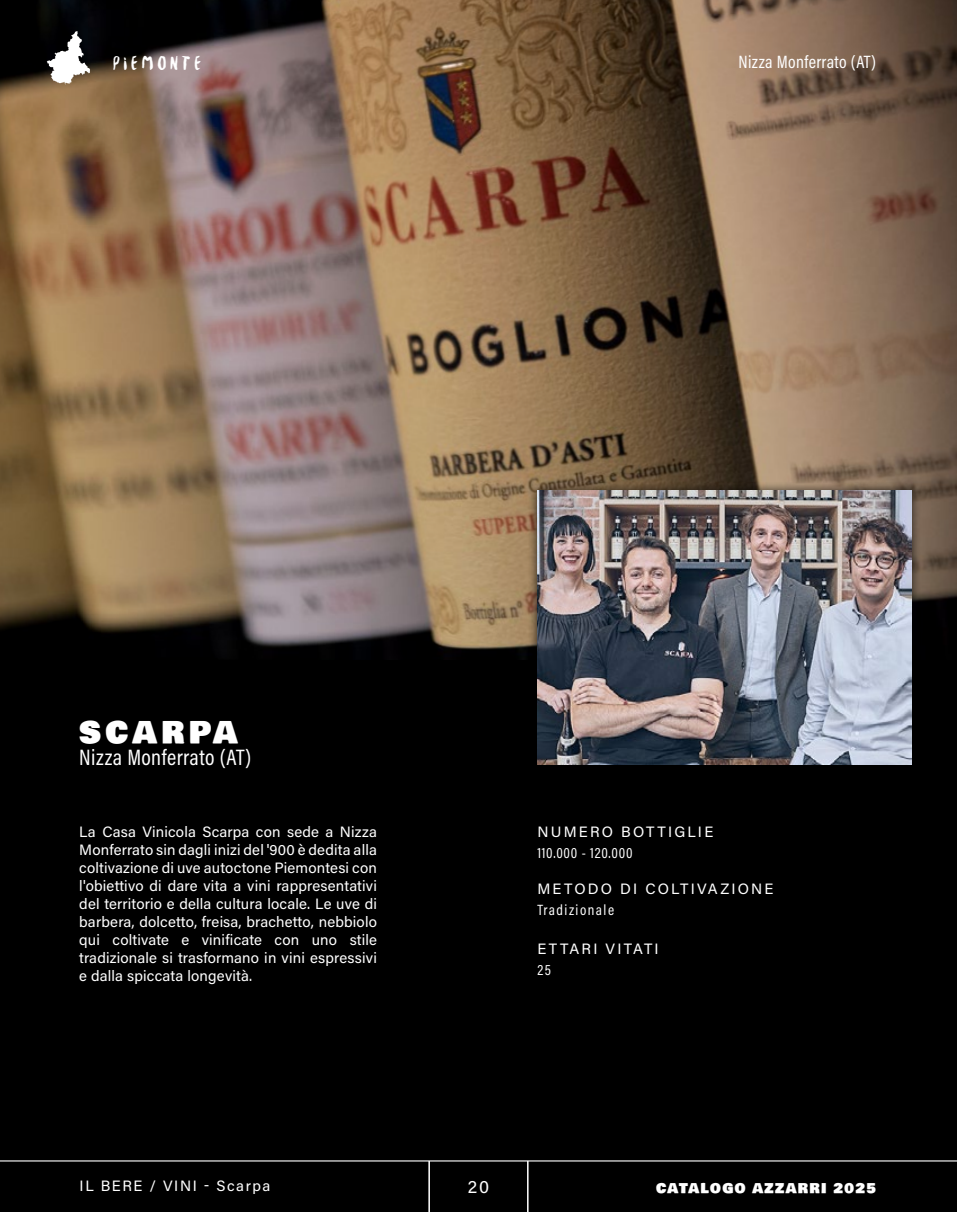
<style>
.page{position:relative;width:957px;height:1212px;background:#fff}
.page>*{position:absolute;margin:0;border:0;box-sizing:border-box;transform-origin:0 0}
.t1{font:30px "Bowlby One SC";letter-spacing:.15em;color:#fff}
.t2{font:22.5px "Acumin Pro Cond";letter-spacing:.02em;color:#fff}
.t3{font:21px "Besom";letter-spacing:.15em;color:#fff}
.t4{font:18px "Acumin Pro Cond";letter-spacing:.02em;color:#fff}
.t5{font:18px "Acumin Variable Concept";color:#fff}
.t6{font:15px/18px "Acumin Variable Concept";letter-spacing:.095em;color:#fff;text-align:justify}
.t7{font:15px "Acumin Variable Concept";letter-spacing:.145em;color:#fff}
.t8{font:15px "Acumin Pro Cond";letter-spacing:.05em;color:#fff}
.t9{font:15px "Acumin Pro Cond";letter-spacing:.09em;color:#fff}
.t10{font:13.5px "Bowlby One SC";letter-spacing:.1em;color:#fff}
</style>
<div class="page">
<div style="left:0;top:659px;width:957px;height:553px;background:#000"></div>
<hr style="left:429px;top:1161px;width:1px;height:51px;background:#fff">
<hr style="left:527px;top:1161px;width:1px;height:51px;background:#fff">
<hr style="left:0;top:1160px;width:957px;height:1px;background:#fff">
<img style="left:0;top:0;width:957px;height:659px">
<svg style="left:47px;top:31px;width:43px;height:53px"></svg>
<div style="left:528px;top:482px;width:393px;height:292px;background:#000;opacity:.75"></div>
<img style="left:537px;top:491px;width:374px;height:273px">
<h3 class="t3" style="left:113px;top:48px;width:90px">PIEMONTE</h3>
<p class="t4" style="left:738px;top:50px;width:139px">Nizza Monferrato (AT)</p>
<h1 class="t1" style="left:79px;top:709px;width:160px">SCARPA</h1>
<h2 class="t2" style="left:79px;top:742px;width:173px">Nizza Monferrato (AT)</h2>
<p class="t6" style="left:79px;top:822px;width:299px">La Casa Vinicola Scarpa con sede a Nizza Monferrato sin dagli inizi del '900 è dedita alla coltivazione di uve autoctone Piemontesi con l'obiettivo di dare vita a vini rappresentativi del territorio e della cultura locale. Le uve di barbera, dolcetto, freisa, brachetto, nebbiolo qui coltivate e vinificate con uno stile tradizionale si trasformano in vini espressivi e dalla spiccata longevità.</p>
<p class="t6" style="left:80px;top:1176px;width:192px">IL BERE / VINI - Scarpa</p>
<p class="t7" style="left:537px;top:821px;width:177px">NUMERO BOTTIGLIE</p>
<p class="t8" style="left:537px;top:843px;width:97px">110.000 - 120.000</p>
<p class="t7" style="left:537px;top:878px;width:238px">METODO DI COLTIVAZIONE</p>
<p class="t9" style="left:537px;top:900px;width:78px">Tradizionale</p>
<p class="t7" style="left:537px;top:938px;width:123px">ETTARI VITATI</p>
<p class="t9" style="left:537px;top:960px;width:15px">25</p>
<p class="t5" style="left:468px;top:1175px;width:23px">20</p>
<p class="t10" style="left:656px;top:1178px;width:221px">CATALOGO AZZARRI 2025</p>
</div>
